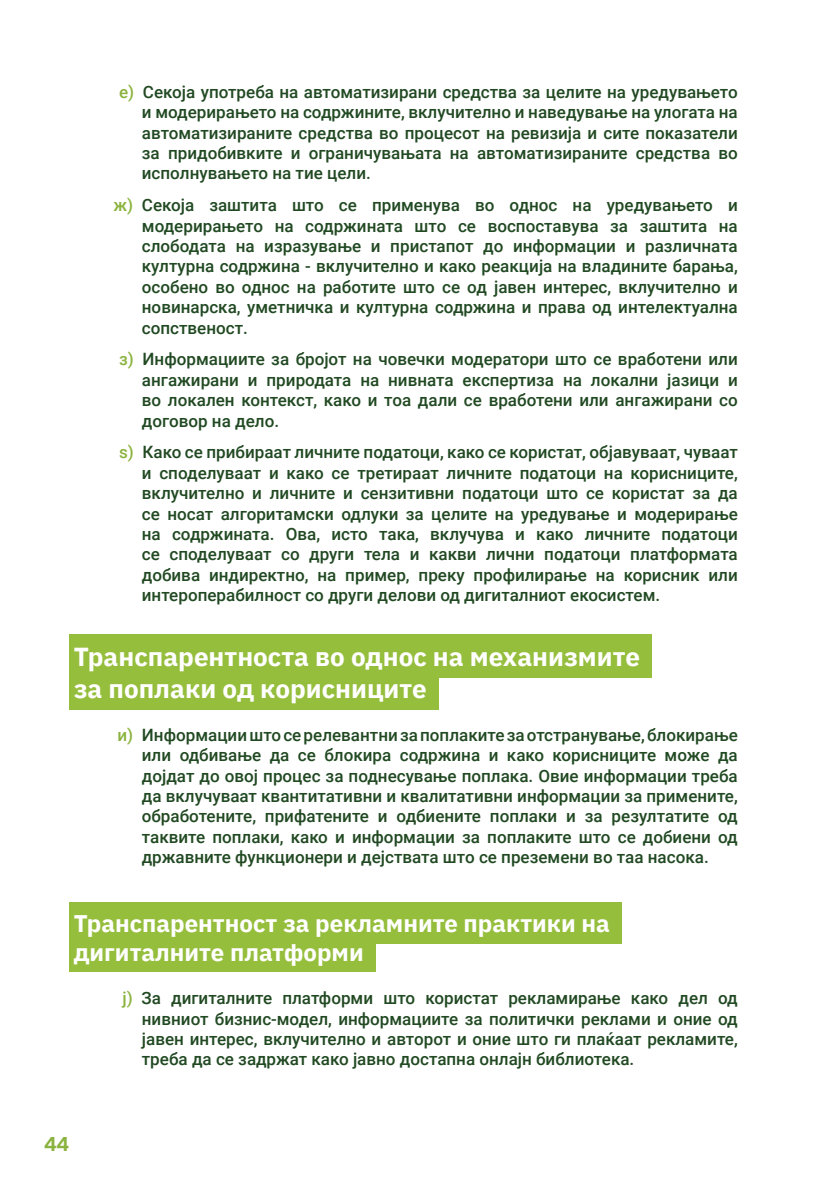
<style>
.page{position:relative;width:840px;height:1191px;background:#fff}
.page>*{position:absolute;margin:0;border:0;box-sizing:border-box;transform-origin:0 0}
.t1{font:700 26px/31.2px "IBM Plex Sans";color:#fff}
.t2{font:700 24px/28.8px "IBM Plex Sans";color:#fff}
.t3{font:700 20px "BR Firma";color:#8bb33f}
.t4{font:500 17px/20.4px "Roboto";color:#214922;text-align:justify}
.s1{color:#8bb33f}
</style>
<div class="page">
<div style="left:69px;top:635px;width:582px;height:43px;background:#96be3d"></div>
<div style="left:69px;top:666px;width:369px;height:43px;background:#96be3d"></div>
<div style="left:69px;top:902px;width:552px;height:41px;background:#96be3d"></div>
<div style="left:69px;top:931px;width:306px;height:41px;background:#96be3d"></div>
<p class="t4" style="left:142px;top:81px;width:597px;text-indent:-23px"><span class="s1">е)</span> Секоја употреба на автоматизирани средства за целите на уредувањето и модерирањето на содржините, вклучително и наведување на улогата на автоматизираните средства во процесот на ревизија и сите показатели за придобивките и ограничувањата на автоматизираните средства во исполнувањето на тие цели.</p>
<p class="t4" style="left:142px;top:194px;width:597px;text-indent:-28px"><span class="s1">ж)</span> Секоја заштита што се применува во однос на уредувањето и модерирањето на содржината што се воспоставува за заштита на слободата на изразување и пристапот до информации и различната културна содржина - вклучително и како реакција на владините барања, особено во однос на работите што се од јавен интерес, вклучително и новинарска, уметничка и културна содржина и права од интелектуална сопственост.</p>
<p class="t4" style="left:142px;top:348px;width:597px;text-indent:-23px"><span class="s1">з)</span> Информациите за бројот на човечки модератори што се вработени или ангажирани и природата на нивната експертиза на локални јазици и во локален контекст, како и тоа дали се вработени или ангажирани со договор на дело.</p>
<p class="t4" style="left:142px;top:441px;width:597px;text-indent:-23px"><span class="s1">ѕ)</span> Како се прибираат личните податоци, како се користат, објавуваат, чуваат и споделуваат и како се третираат личните податоци на корисниците, вклучително и личните и сензитивни податоци што се користат за да се носат алгоритамски одлуки за целите на уредување и модерирање на содржината. Ова, исто така, вклучува и како личните податоци се споделуваат со други тела и какви лични податоци платформата добива индиректно, на пример, преку профилирање на корисник или интероперабилност со други делови од дигиталниот екосистем.</p>
<h1 class="t1" style="left:74px;top:639px;width:567px">Транспарентноста во однос на механизмите за поплаки од корисниците</h1>
<p class="t4" style="left:142px;top:724px;width:597px;text-indent:-24px"><span class="s1">и)</span> Информации што се релевантни за поплаките за отстранување, блокирање или одбивање да се блокира содржина и како корисниците може да дојдат до овој процес за поднесување поплака. Овие информации треба да вклучуваат квантитативни и квалитативни информации за примените, обработените, прифатените и одбиените поплаки и за резултатите од таквите поплаки, како и информации за поплаките што се добиени од државните функционери и дејствата што се преземени во таа насока.</p>
<h2 class="t2" style="left:74px;top:907px;width:537px">Транспарентност за рекламните практики на дигиталните платформи</h2>
<p class="t4" style="left:142px;top:987px;width:597px;text-indent:-19px"><span class="s1">ј)</span> За дигиталните платформи што користат рекламирање како дел од нивниот бизнис-модел, информациите за политички реклами и оние од јавен интерес, вклучително и авторот и оние што ги плаќаат рекламите, треба да се задржат како јавно достапна онлајн библиотека.</p>
<p class="t3" style="left:44px;top:1130px;width:26px">44</p>
</div>
